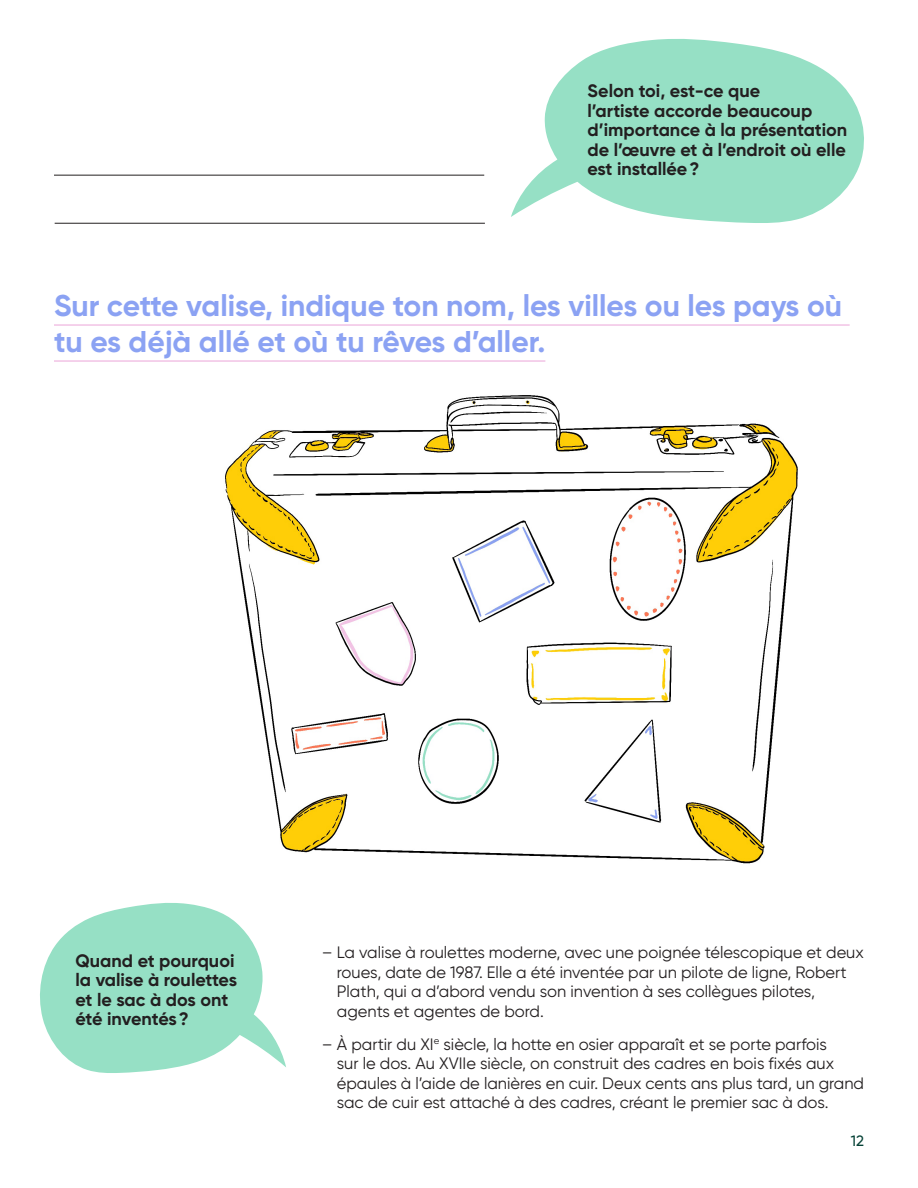
<style>
.page{position:relative;width:918px;height:1188px;background:#fff}
.page>*{position:absolute;margin:0;border:0;box-sizing:border-box;transform-origin:0 0}
.Sous-titre_activites{font:700 30px/36px "Gilroy";color:#8ba2f3}
.sous-titre{font:700 18px/19.5px "Gilroy";color:#231f20}
.texte{font:16.5px/19.5px "Gilroy";color:#231f20}
.t1{font:500 15px "Gilroy";color:#074337}
</style>
<div class="page">
<img style="left:225px;top:395px;width:573px;height:469px">
<hr style="left:54px;top:324px;width:796px;height:2px;background:#f2c3e5">
<hr style="left:54px;top:360px;width:491px;height:2px;background:#f2c3e5">
<svg style="left:40px;top:903px;width:246px;height:170px"></svg>
<hr style="left:54px;top:175px;width:430px;height:1px;background:#231f20">
<hr style="left:55px;top:223px;width:430px;height:1px;background:#231f20">
<svg style="left:511px;top:39px;width:353px;height:184px;fill:#96e0c5"></svg>
<p class="sous-titre" style="left:588px;top:81px;width:261px">Selon toi, est-ce que<br>l’artiste accorde beaucoup d’importance à la présentation de l’œuvre et à l’endroit où elle est installée?</p>
<p class="Sous-titre_activites" style="left:54px;top:287px;width:790px">Sur cette valise, indique ton nom, les villes ou les pays où tu es déjà allé et où tu rêves d’aller.</p>
<p class="sous-titre" style="left:75px;top:951px;width:163px">Quand et pourquoi la valise à roulettes et le sac à dos ont été inventés?</p>
<p class="texte" style="left:337px;top:943px;width:529px;text-indent:-15px">– La valise à roulettes moderne, avec une poignée télescopique et deux roues, date de 1987. Elle a été inventée par un pilote de ligne, Robert Plath, qui a d’abord vendu son invention à ses collègues pilotes, agents et agentes de bord.</p>
<p class="texte" style="left:337px;top:1034px;width:529px;text-indent:-15px">– À partir du XI<sup>e</sup> siècle, la hotte en osier apparaît et se porte parfois<br>sur le dos. Au XVIIe siècle, on construit des cadres en bois fixés aux épaules à l’aide de lanières en cuir. Deux cents ans plus tard, un grand sac de cuir est attaché à des cadres, créant le premier sac à dos.</p>
<p class="t1" style="left:851px;top:1132px;width:15px">12</p>
</div>
